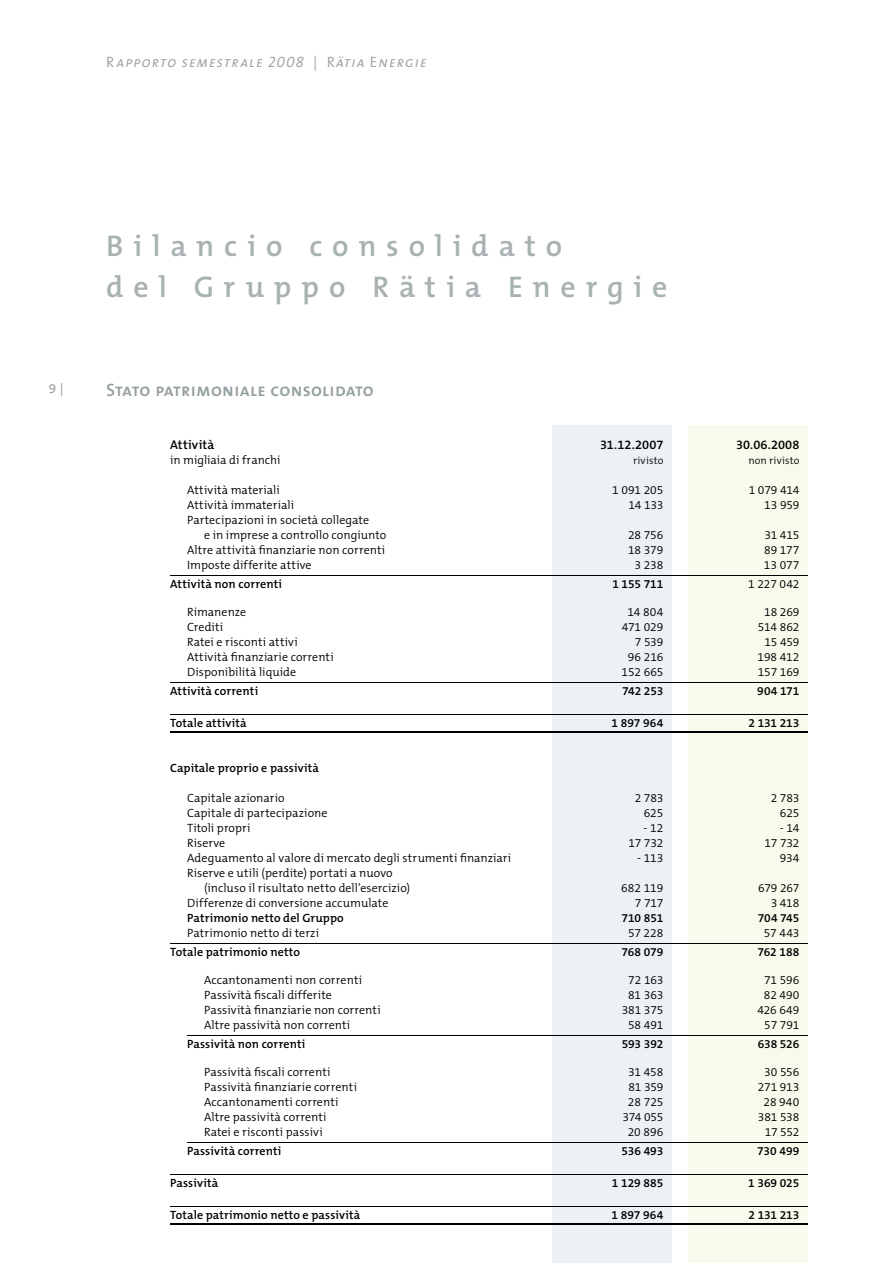
<style>
.page{position:relative;width:893px;height:1263px;background:#fff}
.page>*{position:absolute;margin:0;border:0;box-sizing:border-box;transform-origin:0 0}
.t1{font:600 30px/40.5px "The Mix B6";letter-spacing:.325em;color:#a8b2b3}
.t2{font:18px "The Sans Semi Bold Caps";letter-spacing:.015em;color:#949fa1}
.t3{font:italic 15px "The Sans Semi Light Caps";letter-spacing:.065em;color:#9c9d9f}
.t4{font:13.5px "The Mix B5 Plain";color:#9c9d9f}
.t5{font:600 12.75px "The Mix B6";letter-spacing:.01em;color:#000}
.t6{font:300 12px/15px "The Mix B4";letter-spacing:.005em;color:#000}
.t7{font:600 12px "The Mix B6";letter-spacing:.01em;color:#000}
.t8{font:300 10.5px "The Mix B4";letter-spacing:.015em;color:#000}
.s1{font-style:normal}
</style>
<div class="page">
<div style="left:553px;top:425px;width:119px;height:838px;background:#ebf1f5"></div>
<div style="left:689px;top:425px;width:119px;height:838px;background:#f8faec"></div>
<hr style="left:170px;top:575px;width:638px;height:1px;background:#000">
<hr style="left:170px;top:682px;width:638px;height:1px;background:#000">
<hr style="left:170px;top:714px;width:638px;height:1px;background:#000">
<hr style="left:170px;top:732px;width:638px;height:1px;background:#000">
<hr style="left:170px;top:943px;width:638px;height:1px;background:#000">
<hr style="left:187px;top:1035px;width:621px;height:1px;background:#000">
<hr style="left:187px;top:1142px;width:621px;height:1px;background:#000">
<hr style="left:170px;top:1174px;width:638px;height:1px;background:#000">
<hr style="left:170px;top:1206px;width:638px;height:1px;background:#000">
<hr style="left:170px;top:1223px;width:638px;height:1px;background:#000">
<p class="t3" style="left:106px;top:52px;width:322px"><span class="s1">R</span>apporto semestrale 2008 | <span class="s1">R</span>ätia <span class="s1">E</span>nergie</p>
<p class="t4" style="left:49px;top:381px;width:16px">9 |</p>
<h1 class="t1" style="left:106px;top:227px;width:563px">Bilancio consolidato<br>del Gruppo Rätia Energie</h1>
<h2 class="t2" style="left:106px;top:379px;width:269px">Stato patrimoniale consolidato</h2>
<p class="t5" style="left:170px;top:438px;width:46px">Attività</p>
<p class="t5" style="left:600px;top:438px;width:65px">31.12.2007</p>
<p class="t5" style="left:736px;top:438px;width:65px">30.06.2008</p>
<p class="t6" style="left:170px;top:453px;width:112px">in migliaia di franchi</p>
<p class="t8" style="left:633px;top:455px;width:32px">rivisto</p>
<p class="t8" style="left:748px;top:455px;width:52px">non rivisto</p>
<p class="t6" style="left:187px;top:483px;width:94px">Attività materiali</p>
<p class="t6" style="left:612px;top:483px;width:53px">1 091 205</p>
<p class="t6" style="left:749px;top:483px;width:52px">1 079 414</p>
<p class="t6" style="left:187px;top:498px;width:108px">Attività immateriali</p>
<p class="t6" style="left:628px;top:498px;width:36px">14 133</p>
<p class="t6" style="left:764px;top:498px;width:37px">13 959</p>
<p class="t6" style="left:204px;top:513px;width:184px;text-indent:-17px">Partecipazioni in società collegate<br>e in imprese a controllo congiunto</p>
<p class="t6" style="left:628px;top:528px;width:37px">28 756</p>
<p class="t6" style="left:764px;top:528px;width:36px">31 415</p>
<p class="t6" style="left:187px;top:543px;width:200px">Altre attività finanziarie non correnti</p>
<p class="t6" style="left:628px;top:543px;width:37px">18 379</p>
<p class="t6" style="left:764px;top:543px;width:37px">89 177</p>
<p class="t6" style="left:187px;top:558px;width:126px">Imposte differite attive</p>
<p class="t6" style="left:634px;top:558px;width:30px">3 238</p>
<p class="t6" style="left:764px;top:558px;width:37px">13 077</p>
<p class="t7" style="left:170px;top:578px;width:113px">Attività non correnti</p>
<p class="t7" style="left:612px;top:578px;width:52px">1 155 711</p>
<p class="t6" style="left:748px;top:577px;width:53px">1 227 042</p>
<p class="t6" style="left:187px;top:605px;width:61px">Rimanenze</p>
<p class="t6" style="left:628px;top:605px;width:37px">14 804</p>
<p class="t6" style="left:764px;top:605px;width:37px">18 269</p>
<p class="t6" style="left:187px;top:620px;width:38px">Crediti</p>
<p class="t6" style="left:622px;top:620px;width:43px">471 029</p>
<p class="t6" style="left:758px;top:620px;width:43px">514 862</p>
<p class="t6" style="left:187px;top:635px;width:112px">Ratei e risconti attivi</p>
<p class="t6" style="left:635px;top:635px;width:30px">7 539</p>
<p class="t6" style="left:764px;top:635px;width:37px">15 459</p>
<p class="t6" style="left:187px;top:650px;width:148px">Attività finanziarie correnti</p>
<p class="t6" style="left:628px;top:650px;width:37px">96 216</p>
<p class="t6" style="left:757px;top:650px;width:43px">198 412</p>
<p class="t6" style="left:187px;top:665px;width:111px">Disponibilità liquide</p>
<p class="t6" style="left:622px;top:665px;width:43px">152 665</p>
<p class="t6" style="left:758px;top:665px;width:43px">157 169</p>
<p class="t7" style="left:170px;top:685px;width:90px">Attività correnti</p>
<p class="t7" style="left:622px;top:685px;width:43px">742 253</p>
<p class="t7" style="left:757px;top:685px;width:44px">904 171</p>
<p class="t7" style="left:170px;top:717px;width:78px">Totale attività</p>
<p class="t7" style="left:612px;top:717px;width:53px">1 897 964</p>
<p class="t7" style="left:748px;top:717px;width:52px">2 131 213</p>
<p class="t7" style="left:170px;top:761px;width:150px">Capitale proprio e passività</p>
<p class="t6" style="left:187px;top:791px;width:99px">Capitale azionario</p>
<p class="t6" style="left:635px;top:791px;width:30px">2 783</p>
<p class="t6" style="left:771px;top:791px;width:30px">2 783</p>
<p class="t6" style="left:187px;top:806px;width:142px">Capitale di partecipazione</p>
<p class="t6" style="left:644px;top:806px;width:21px">625</p>
<p class="t6" style="left:780px;top:806px;width:21px">625</p>
<p class="t6" style="left:187px;top:821px;width:65px">Titoli propri</p>
<p class="t6" style="left:644px;top:821px;width:21px">- 12</p>
<p class="t6" style="left:780px;top:821px;width:21px">- 14</p>
<p class="t6" style="left:187px;top:836px;width:40px">Riserve</p>
<p class="t6" style="left:629px;top:836px;width:36px">17 732</p>
<p class="t6" style="left:765px;top:836px;width:36px">17 732</p>
<p class="t6" style="left:187px;top:851px;width:326px">Adeguamento al valore di mercato degli strumenti finanziari</p>
<p class="t6" style="left:637px;top:851px;width:28px">- 113</p>
<p class="t6" style="left:780px;top:851px;width:21px">934</p>
<p class="t6" style="left:204px;top:866px;width:208px;text-indent:-17px">Riserve e utili (perdite) portati a nuovo (incluso il risultato netto dell’esercizio)</p>
<p class="t6" style="left:621px;top:881px;width:44px">682 119</p>
<p class="t6" style="left:758px;top:881px;width:43px">679 267</p>
<p class="t6" style="left:187px;top:896px;width:203px">Differenze di conversione accumulate</p>
<p class="t6" style="left:635px;top:896px;width:30px">7 717</p>
<p class="t6" style="left:771px;top:896px;width:30px">3 418</p>
<p class="t7" style="left:187px;top:911px;width:158px">Patrimonio netto del Gruppo</p>
<p class="t7" style="left:622px;top:911px;width:43px">710 851</p>
<p class="t7" style="left:758px;top:911px;width:43px">704 745</p>
<p class="t6" style="left:187px;top:926px;width:134px">Patrimonio netto di terzi</p>
<p class="t6" style="left:628px;top:926px;width:37px">57 228</p>
<p class="t6" style="left:764px;top:926px;width:37px">57 443</p>
<p class="t7" style="left:170px;top:945px;width:131px">Totale patrimonio netto</p>
<p class="t7" style="left:621px;top:945px;width:43px">768 079</p>
<p class="t7" style="left:757px;top:945px;width:43px">762 188</p>
<p class="t6" style="left:204px;top:973px;width:160px">Accantonamenti non correnti</p>
<p class="t6" style="left:628px;top:973px;width:37px">72 163</p>
<p class="t6" style="left:764px;top:973px;width:37px">71 596</p>
<p class="t6" style="left:204px;top:988px;width:129px">Passività fiscali differite</p>
<p class="t6" style="left:628px;top:988px;width:37px">81 363</p>
<p class="t6" style="left:764px;top:988px;width:37px">82 490</p>
<p class="t6" style="left:204px;top:1003px;width:178px">Passività finanziarie non correnti</p>
<p class="t6" style="left:622px;top:1003px;width:43px">381 375</p>
<p class="t6" style="left:757px;top:1003px;width:44px">426 649</p>
<p class="t6" style="left:204px;top:1018px;width:148px">Altre passività non correnti</p>
<p class="t6" style="left:628px;top:1018px;width:37px">58 491</p>
<p class="t6" style="left:764px;top:1018px;width:37px">57 791</p>
<p class="t7" style="left:187px;top:1037px;width:120px">Passività non correnti</p>
<p class="t7" style="left:622px;top:1037px;width:43px">593 392</p>
<p class="t7" style="left:758px;top:1037px;width:43px">638 526</p>
<p class="t6" style="left:204px;top:1065px;width:128px">Passività fiscali correnti</p>
<p class="t6" style="left:628px;top:1065px;width:37px">31 458</p>
<p class="t6" style="left:764px;top:1065px;width:37px">30 556</p>
<p class="t6" style="left:204px;top:1080px;width:154px">Passività finanziarie correnti</p>
<p class="t6" style="left:628px;top:1080px;width:36px">81 359</p>
<p class="t6" style="left:758px;top:1080px;width:43px">271 913</p>
<p class="t6" style="left:204px;top:1095px;width:136px">Accantonamenti correnti</p>
<p class="t6" style="left:628px;top:1095px;width:37px">28 725</p>
<p class="t6" style="left:763px;top:1095px;width:37px">28 940</p>
<p class="t6" style="left:204px;top:1110px;width:124px">Altre passività correnti</p>
<p class="t6" style="left:622px;top:1110px;width:42px">374 055</p>
<p class="t6" style="left:758px;top:1110px;width:43px">381 538</p>
<p class="t6" style="left:204px;top:1125px;width:120px">Ratei e risconti passivi</p>
<p class="t6" style="left:628px;top:1125px;width:37px">20 896</p>
<p class="t6" style="left:765px;top:1125px;width:36px">17 552</p>
<p class="t7" style="left:187px;top:1144px;width:96px">Passività correnti</p>
<p class="t7" style="left:622px;top:1144px;width:43px">536 493</p>
<p class="t7" style="left:757px;top:1144px;width:44px">730 499</p>
<p class="t7" style="left:170px;top:1176px;width:50px">Passività</p>
<p class="t7" style="left:612px;top:1176px;width:53px">1 129 885</p>
<p class="t7" style="left:748px;top:1176px;width:53px">1 369 025</p>
<p class="t7" style="left:170px;top:1209px;width:192px">Totale patrimonio netto e passività</p>
<p class="t7" style="left:612px;top:1209px;width:53px">1 897 964</p>
<p class="t7" style="left:748px;top:1209px;width:52px">2 131 213</p>
</div>
